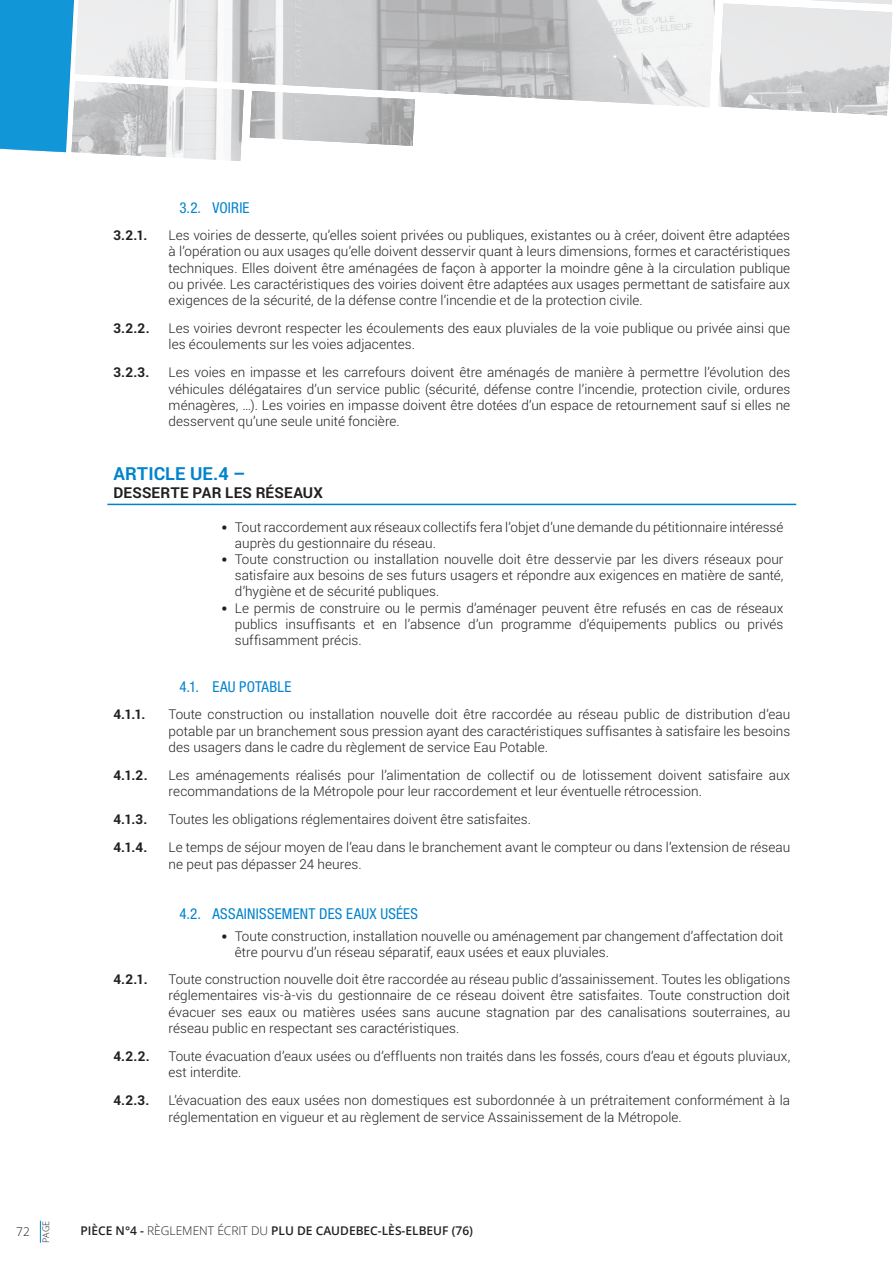
<style>
.page{position:relative;width:893px;height:1263px;background:#fff}
.page>*{position:absolute;margin:0;border:0;box-sizing:border-box;transform-origin:0 0}
.MEP_CORPS_DE_TEXTE{font:700 18px "Roboto";letter-spacing:.005em;color:#0083ce}
.MEP_TITRE_X_X{font:condensed 15px "Helvetica Neue LT Std";letter-spacing:.015em;color:#0083ce}
.MEP_CORPS_DE_TEXTE-2{font:700 15px "Roboto";letter-spacing:.015em;color:#231f20}
.MEP_CORPS_DE_TEXTE-3{font:300 13.5px/16.2px "Roboto";letter-spacing:.005em;color:#231f20}
.MEP_CORPS_DE_TEXTE-4{font:700 13.5px "Roboto";color:#231f20}
.t1{font:600 12px "Open Sans";color:#231f20}
.t2{font:300 12px "Open Sans";color:#231f20}
.t3{font:300 9px "Open Sans";color:#231f20}
.s1{font-family:"Corbel";font-weight:400}
.s2{font-weight:300}
</style>
<div class="page">
<svg style="left:40px;top:1220px;width:1px;height:23px"></svg>
<hr style="left:107px;top:504px;width:689px;height:1px;background:#0083ce">
<img style="left:718px;top:4px;width:174px;height:111px">
<img style="left:79px;top:0;width:636px;height:107px">
<img style="left:250px;top:91px;width:165px;height:55px">
<img style="left:79px;top:81px;width:165px;height:80px">
<svg style="left:0;top:0;width:79px;height:153px;background:#2da1da"></svg>
<p class="MEP_TITRE_X_X" style="left:179px;top:199px;width:72px">3.2. VOIRIE</p>
<p class="MEP_CORPS_DE_TEXTE-4" style="left:113px;top:226px;width:36px">3.2.1.</p>
<p class="MEP_CORPS_DE_TEXTE-3" style="left:169px;top:227px;width:623px;text-align:justify">Les voiries de desserte, qu’elles soient privées ou publiques, existantes ou à créer, doivent être adaptées à l’opération ou aux usages qu’elle doivent desservir quant à leurs dimensions, formes et caractéristiques techniques. Elles doivent être aménagées de façon à apporter la moindre gêne à la circulation publique ou privée. Les caractéristiques des voiries doivent être adaptées aux usages permettant de satisfaire aux exigences de la sécurité, de la défense contre l’incendie et de la protection civile.</p>
<p class="MEP_CORPS_DE_TEXTE-4" style="left:113px;top:319px;width:38px">3.2.2.</p>
<p class="MEP_CORPS_DE_TEXTE-3" style="left:169px;top:320px;width:623px">Les voiries devront respecter les écoulements des eaux pluviales de la voie publique ou privée ainsi que les écoulements sur les voies adjacentes.</p>
<p class="MEP_CORPS_DE_TEXTE-4" style="left:113px;top:363px;width:37px">3.2.3.</p>
<p class="MEP_CORPS_DE_TEXTE-3" style="left:169px;top:364px;width:623px;text-align:justify">Les voies en impasse et les carrefours doivent être aménagés de manière à permettre l’évolution des véhicules délégataires d’un service public (sécurité, défense contre l’incendie, protection civile, ordures ménagères, …). Les voiries en impasse doivent être dotées d’un espace de retournement sauf si elles ne desservent qu’une seule unité foncière.</p>
<p class="MEP_CORPS_DE_TEXTE" style="left:113px;top:461px;width:134px">ARTICLE UE.4 –</p>
<p class="MEP_CORPS_DE_TEXTE-2" style="left:113px;top:483px;width:211px">DESSERTE PAR LES RÉSEAUX</p>
<p class="MEP_CORPS_DE_TEXTE-3" style="left:235px;top:518px;width:550px;text-indent:-14px"><span class="s1">•</span> Tout raccordement aux réseaux collectifs fera l’objet d’une demande du pétitionnaire intéressé auprès du gestionnaire du réseau.</p>
<p class="MEP_CORPS_DE_TEXTE-3" style="left:235px;top:551px;width:550px;text-align:justify;text-indent:-14px"><span class="s1">•</span> Toute construction ou installation nouvelle doit être desservie par les divers réseaux pour satisfaire aux besoins de ses futurs usagers et répondre aux exigences en matière de santé, d’hygiène et de sécurité publiques.</p>
<p class="MEP_CORPS_DE_TEXTE-3" style="left:235px;top:599px;width:550px;text-align:justify;text-indent:-14px"><span class="s1">•</span> Le permis de construire ou le permis d’aménager peuvent être refusés en cas de réseaux publics insuffisants et en l’absence d’un programme d’équipements publics ou privés suffisamment précis.</p>
<p class="MEP_TITRE_X_X" style="left:179px;top:678px;width:114px">4.1. EAU POTABLE</p>
<p class="MEP_CORPS_DE_TEXTE-4" style="left:113px;top:705px;width:34px">4.1.1.</p>
<p class="MEP_CORPS_DE_TEXTE-3" style="left:169px;top:706px;width:623px;text-align:justify">Toute construction ou installation nouvelle doit être raccordée au réseau public de distribution d’eau potable par un branchement sous pression ayant des caractéristiques suffisantes à satisfaire les besoins des usagers dans le cadre du règlement de service Eau Potable.</p>
<p class="MEP_CORPS_DE_TEXTE-4" style="left:113px;top:766px;width:36px">4.1.2.</p>
<p class="MEP_CORPS_DE_TEXTE-3" style="left:169px;top:766px;width:623px">Les aménagements réalisés pour l’alimentation de collectif ou de lotissement doivent satisfaire aux recommandations de la Métropole pour leur raccordement et leur éventuelle rétrocession.</p>
<p class="MEP_CORPS_DE_TEXTE-4" style="left:113px;top:810px;width:35px">4.1.3.</p>
<p class="MEP_CORPS_DE_TEXTE-3" style="left:169px;top:811px;width:364px">Toutes les obligations réglementaires doivent être satisfaites.</p>
<p class="MEP_CORPS_DE_TEXTE-4" style="left:113px;top:838px;width:35px">4.1.4.</p>
<p class="MEP_CORPS_DE_TEXTE-3" style="left:169px;top:839px;width:623px">Le temps de séjour moyen de l’eau dans le branchement avant le compteur ou dans l’extension de réseau ne peut pas dépasser 24 heures.</p>
<p class="MEP_TITRE_X_X" style="left:179px;top:905px;width:240px">4.2. ASSAINISSEMENT DES EAUX USÉES</p>
<p class="MEP_CORPS_DE_TEXTE-3" style="left:235px;top:927px;width:550px;text-indent:-14px"><span class="s1">•</span> Toute construction, installation nouvelle ou aménagement par changement d’affectation doit être pourvu d’un réseau séparatif, eaux usées et eaux pluviales.</p>
<p class="MEP_CORPS_DE_TEXTE-4" style="left:113px;top:970px;width:36px">4.2.1.</p>
<p class="MEP_CORPS_DE_TEXTE-3" style="left:169px;top:971px;width:623px;text-align:justify">Toute construction nouvelle doit être raccordée au réseau public d’assainissement. Toutes les obligations réglementaires vis-à-vis du gestionnaire de ce réseau doivent être satisfaites. Toute construction doit évacuer ses eaux ou matières usées sans aucune stagnation par des canalisations souterraines, au réseau public en respectant ses caractéristiques.</p>
<p class="MEP_CORPS_DE_TEXTE-4" style="left:113px;top:1047px;width:38px">4.2.2.</p>
<p class="MEP_CORPS_DE_TEXTE-3" style="left:169px;top:1047px;width:623px">Toute évacuation d’eaux usées ou d’effluents non traités dans les fossés, cours d’eau et égouts pluviaux, est interdite.</p>
<p class="MEP_CORPS_DE_TEXTE-4" style="left:113px;top:1091px;width:38px">4.2.3.</p>
<p class="MEP_CORPS_DE_TEXTE-3" style="left:169px;top:1092px;width:623px">L’évacuation des eaux usées non domestiques est subordonnée à un prétraitement conformément à la réglementation en vigueur et au règlement de service Assainissement de la Métropole.</p>
<p class="t3" style="left:40px;top:1243px;width:24px;rotate:-90deg">PAGE</p>
<p class="t2" style="left:16px;top:1224px;width:15px">72</p>
<p class="t1" style="left:80px;top:1222px;width:394px">PIÈCE N°4 - <span class="s2">RÈGLEMENT ÉCRIT DU</span> PLU DE CAUDEBEC-LÈS-ELBEUF (76)</p>
</div>
